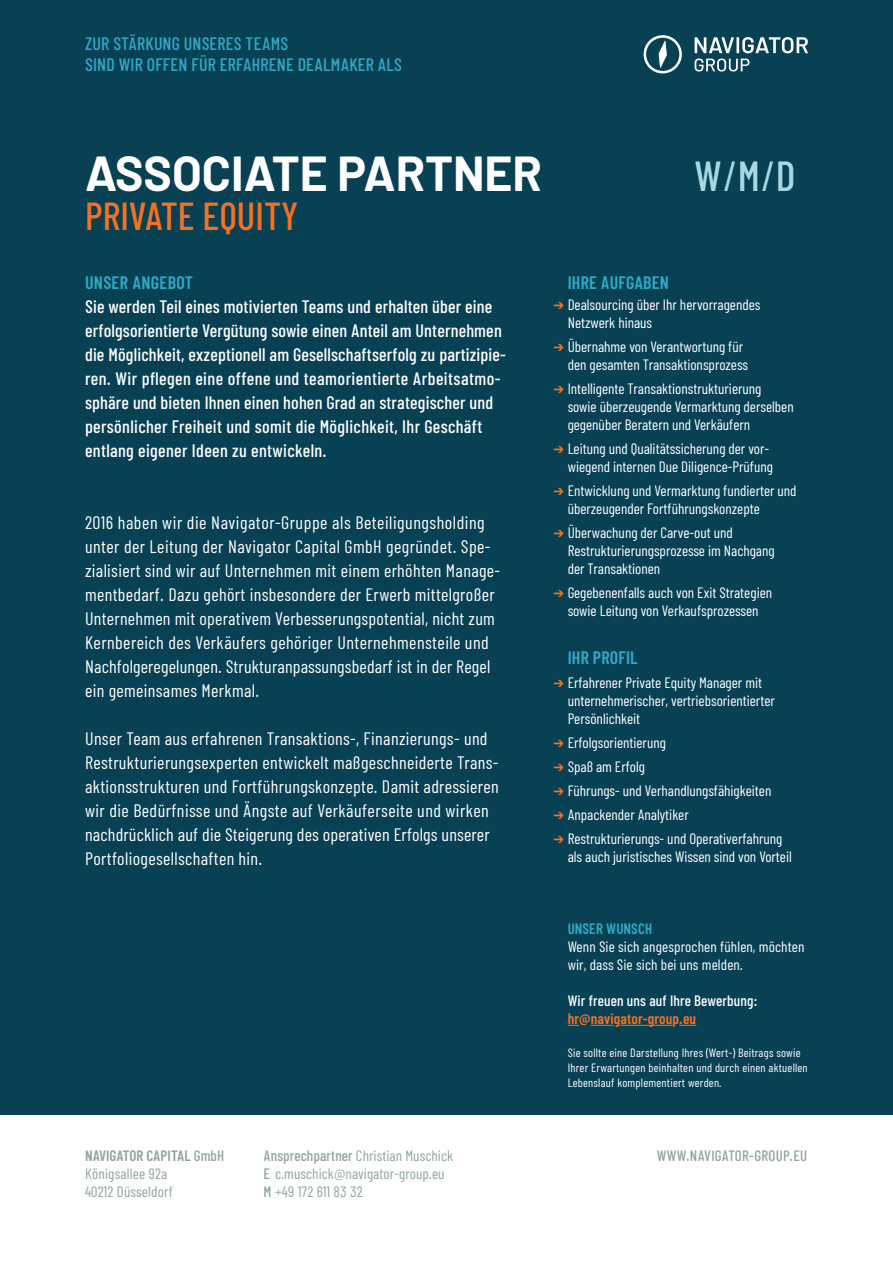
<style>
.page{position:relative;width:893px;height:1263px;background:#fff}
.page>*{position:absolute;margin:0;border:0;box-sizing:border-box;transform-origin:0 0}
.t1{font:700 48px "Barlow";color:#fff}
.t2{font:500 42px "Barlow Condensed";color:#a7d9e5}
.t3{font:500 39px "Barlow Condensed";color:#f37123}
.t4{font:18px/24px "Barlow Condensed";letter-spacing:.02em;color:#fff}
.t5{font:500 18px/24px "Barlow Condensed";letter-spacing:.01em;color:#fff}
.t6{font:500 18px/21.5px "Barlow Condensed";letter-spacing:.01em;color:#31a9c5}
.t7{font:600 18px "Barlow Condensed";letter-spacing:.01em;color:#31a9c5}
.t8{font:15px/18px "Barlow Condensed";color:#fff}
.t9{font:15px/18px "Barlow Condensed";letter-spacing:.005em;color:#92a4a2}
.t10{font:500 15px "Barlow Condensed";letter-spacing:.01em;color:#fff}
.t11{font:500 15px "Barlow Condensed";letter-spacing:.02em;color:#92a4a2}
.t12{font:600 15px "Barlow Condensed";letter-spacing:.01em;color:#f37123}
.t13{font:600 15px "Barlow Condensed";letter-spacing:.01em;color:#31a9c5}
.t14{font:12px/15px "Barlow Condensed";letter-spacing:.02em;color:#fff}
.s1{font-weight:400}
.s2{font-family:"Thordis Sans";color:#f37123}
.s3{font-weight:600}
.s4{font-weight:500}
</style>
<div class="page">
<div style="left:0;top:0;width:893px;height:1114px;background:#084054"></div>
<svg style="left:644px;top:35px;width:38px;height:38px"></svg>
<svg style="left:695px;top:37px;width:113px;height:35px"></svg>
<svg style="left:591px;top:1025px;width:23px;height:1px"></svg>
<hr style="left:620px;top:1025px;width:53px;height:1px;background:#f37123">
<svg style="left:679px;top:1025px;width:17px;height:1px"></svg>
<p class="t6" style="left:85px;top:32px;width:318px">ZUR STÄRKUNG UNSERES TEAMS<br>SIND WIR OFFEN FÜR ERFAHRENE DEALMAKER ALS</p>
<h1 class="t1" style="left:85px;top:144px;width:458px">ASSOCIATE PARTNER</h1>
<h3 class="t3" style="left:85px;top:192px;width:215px">PRIVATE EQUITY</h3>
<h2 class="t2" style="left:695px;top:150px;width:103px">W<span class="s1">/</span>M<span class="s1">/</span>D</h2>
<p class="t7" style="left:85px;top:271px;width:109px">UNSER ANGEBOT</p>
<p class="t5" style="left:85px;top:294px;width:422px">Sie werden Teil eines motivierten Teams und erhalten über eine erfolgsorientierte Vergütung sowie einen Anteil am Unternehmen die Möglichkeit, exzeptionell am Gesellschaftserfolg zu partizipie&shy;ren. Wir pflegen eine offene und teamorientierte Arbeitsatmo&shy;sphäre und bieten Ihnen einen hohen Grad an strategischer und persönlicher Freiheit und somit die Möglichkeit, Ihr Geschäft entlang eigener Ideen zu entwickeln.</p>
<p class="t4" style="left:85px;top:510px;width:417px">2016 haben wir die Navigator-Gruppe als Beteiligungsholding unter der Leitung der Navigator Capital GmbH gegründet. Spe&shy;zialisiert sind wir auf Unternehmen mit einem erhöhten Manage&shy;mentbedarf. Dazu gehört insbesondere der Erwerb mittelgroßer Unternehmen mit operativem Verbesserungspotential, nicht zum Kernbereich des Verkäufers gehöriger Unternehmensteile und Nachfolgeregelungen. Strukturanpassungsbedarf ist in der Regel ein gemeinsames Merkmal.</p>
<p class="t4" style="left:85px;top:726px;width:415px">Unser Team aus erfahrenen Transaktions-, Finanzierungs- und Restrukturierungsexperten entwickelt maßgeschneiderte Trans&shy;aktionsstrukturen und Fortführungskonzepte. Damit adressieren wir die Bedürfnisse und Ängste auf Verkäuferseite und wirken nachdrücklich auf die Steigerung des operativen Erfolgs unserer Portfoliogesellschaften hin.</p>
<p class="t7" style="left:568px;top:271px;width:103px">IHRE AUFGABEN</p>
<p class="t8" style="left:568px;top:295px;width:194px;text-indent:-15px"><span class="s2">π</span> Dealsourcing über Ihr hervorragendes<br>Netzwerk hinaus</p>
<p class="t8" style="left:568px;top:337px;width:182px;text-indent:-15px"><span class="s2">π</span> Übernahme von Verantwortung für den gesamten Transaktionsprozess</p>
<p class="t8" style="left:568px;top:379px;width:228px;text-indent:-15px"><span class="s2">π</span> Intelligente Transaktionstrukturierung sowie überzeugende Vermarktung derselben gegenüber Beratern und Verkäufern</p>
<p class="t8" style="left:553px;top:439px;width:222px;text-align:right"><span class="s2">π</span> Leitung und Qualitätssicherung der vor&shy;wiegend internen Due Diligence-Prüfung</p>
<p class="t8" style="left:568px;top:481px;width:230px;text-indent:-15px"><span class="s2">π</span> Entwicklung und Vermarktung fundierter und überzeugender Fortführungskonzepte</p>
<p class="t8" style="left:568px;top:523px;width:208px;text-indent:-15px"><span class="s2">π</span> Überwachung der Carve-out und<br>Restrukturierungsprozesse im Nachgang der Transaktionen</p>
<p class="t8" style="left:553px;top:583px;width:221px;text-align:center"><span class="s2">π</span> Gegebenenfalls auch von Exit Strategien sowie Leitung von Verkaufsprozessen</p>
<p class="t7" style="left:568px;top:646px;width:72px">IHR PROFIL</p>
<p class="t8" style="left:568px;top:673px;width:209px;text-indent:-15px"><span class="s2">π</span> Erfahrener Private Equity Manager mit unternehmerischer, vertriebsorientierter<br>Persönlichkeit</p>
<p class="t8" style="left:553px;top:730px;width:231px;line-height:24px"><span class="s2">π</span> Erfolgsorientierung<br><span class="s2">π</span> Spaß am Erfolg<br><span class="s2">π</span> Führungs- und Verhandlungsfähigkeiten <span class="s2">π</span> Anpackender Analytiker<br><span class="s2">π</span> Restrukturierungs- und Operativerfahrung</p>
<p class="t8" style="left:568px;top:847px;width:226px">als auch juristisches Wissen sind von Vorteil</p>
<p class="t13" style="left:568px;top:919px;width:86px">UNSER WUNSCH</p>
<p class="t8" style="left:568px;top:937px;width:238px">Wenn Sie sich angesprochen fühlen, möchten wir, dass Sie sich bei uns melden.</p>
<p class="t10" style="left:568px;top:991px;width:191px">Wir freuen uns auf Ihre Bewerbung:</p>
<p class="t12" style="left:568px;top:1009px;width:130px">hr@navigator-group.eu</p>
<p class="t14" style="left:568px;top:1045px;width:242px">Sie sollte eine Darstellung Ihres (Wert-) Beitrags sowie<br>Ihrer Erwartungen beinhalten und durch einen aktuellen<br>Lebenslauf komplementiert werden.</p>
<p class="t9" style="left:85px;top:1146px;width:141px"><span class="s3">NAVIGATOR CAPITAL</span> <span class="s4">GmbH<br></span>Königsallee 92a<br>40212 Düsseldorf</p>
<p class="t9" style="left:264px;top:1146px;width:191px"><span class="s4">Ansprechpartner</span> Christian Muschick<br><span class="s4">E</span> c.muschick@navigator-group.eu<br><span class="s4">M</span> +49 172 611 83 32</p>
<p class="t11" style="left:657px;top:1146px;width:152px">WWW.NAVIGATOR-GROUP.EU</p>
</div>
